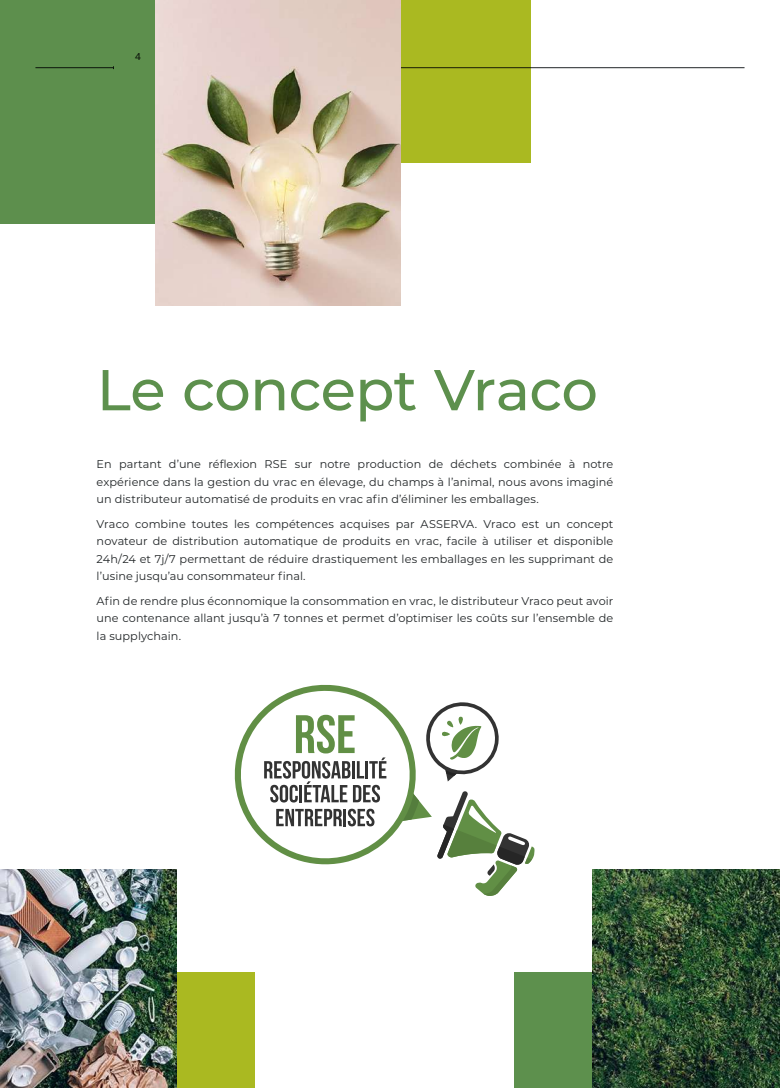
<style>
.page{position:relative;width:780px;height:1088px;background:#fff}
.page>*{position:absolute;margin:0;border:0;box-sizing:border-box;transform-origin:0 0}
.t1{font:500 57.5px "Montserrat";letter-spacing:-.015em;color:#5d904d}
.t2{font:11.25px/17.5px "Montserrat";letter-spacing:.005em;color:#212527;text-align:justify}
.t3{font:10px "Pragmatica";color:#212527}
</style>
<div class="page">
<hr style="left:160px;top:67px;width:584px;height:1px;background:#212527">
<div style="left:176px;top:973px;width:79px;height:115px;background:#aab921"></div>
<div style="left:514px;top:973px;width:78px;height:115px;background:#5d904d"></div>
<img style="left:0;top:870px;width:176px;height:218px">
<div style="left:0;top:0;width:155px;height:223px;background:#5d8f4d"></div>
<div style="left:400px;top:0;width:130px;height:163px;background:#aab921"></div>
<img style="left:155px;top:0;width:245px;height:305px">
<img style="left:592px;top:870px;width:188px;height:218px">
<svg style="left:234px;top:684px;width:142px;height:157px"></svg>
<svg style="left:264px;top:700px;width:270px;height:196px"></svg>
<p class="t3" style="left:135px;top:51px;width:7px">4</p>
<h1 class="t1" style="left:97px;top:350px;width:502px">Le concept Vraco</h1>
<p class="t2" style="left:97px;top:455px;width:518px">En partant d’une réflexion RSE sur notre production de déchets combinée à notre expérience dans la gestion du vrac en élevage, du champs à l’animal, nous avons imaginé un distributeur automatisé de produits en vrac afin d’éliminer les emballages.</p>
<p class="t2" style="left:97px;top:515px;width:518px">Vraco combine toutes les compétences acquises par ASSERVA. Vraco est un concept novateur de distribution automatique de produits en vrac, facile à utiliser et disponible 24h/24 et 7j/7 permettant de réduire drastiquement les emballages en les supprimant de l’usine jusqu’au consommateur final.</p>
<p class="t2" style="left:97px;top:592px;width:518px">Afin de rendre plus éconnomique la consommation en vrac, le distributeur Vraco peut avoir une contenance allant jusqu’à 7 tonnes et permet d’optimiser les coûts sur l’ensemble de la supplychain.</p>
</div>
